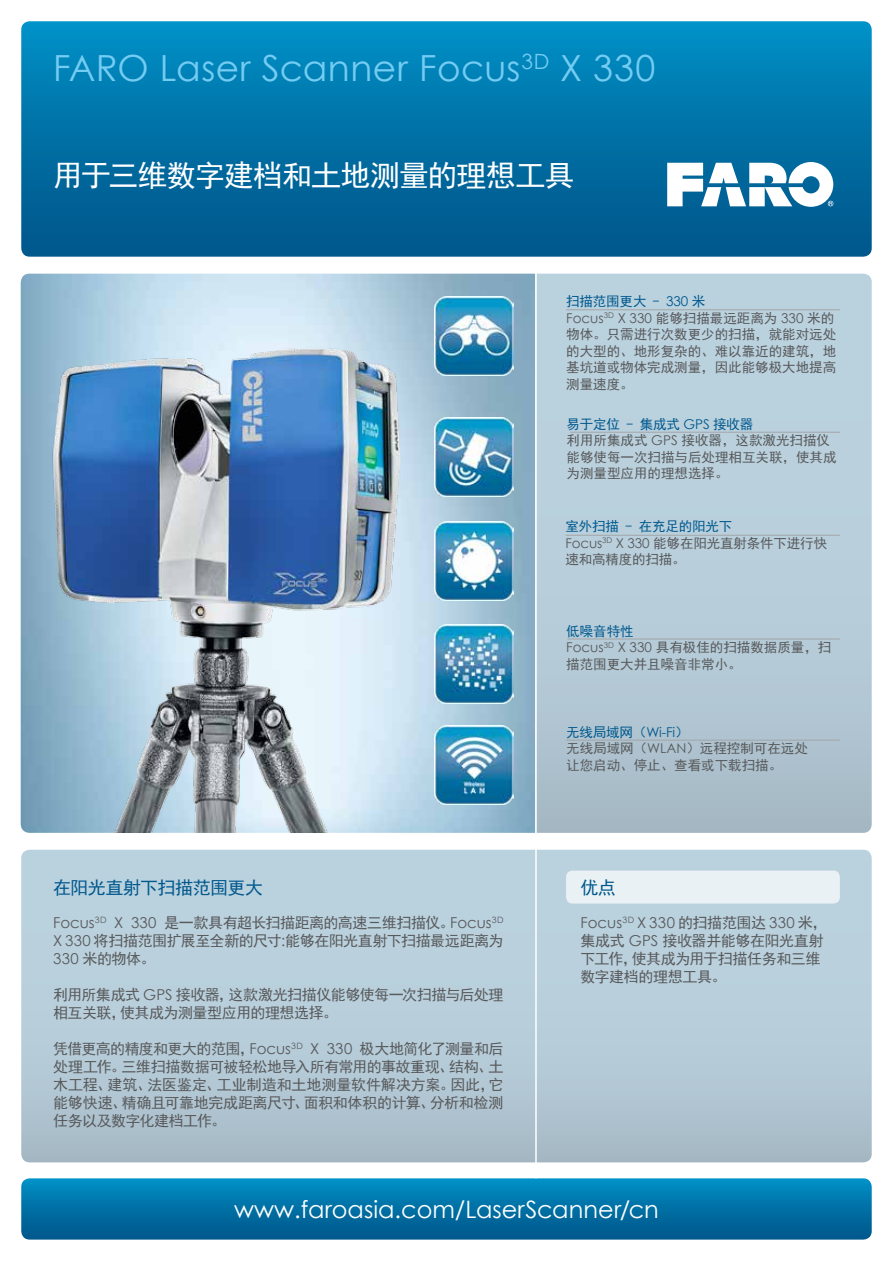
<style>
.page{position:relative;width:893px;height:1263px;background:#fff}
.page>*{position:absolute;margin:0;border:0;box-sizing:border-box;transform-origin:0 0}
.t1{font:36px "Century Gothic";letter-spacing:.01em;color:#75ccf3}
.t2{font:30px "Sim Hei";letter-spacing:-.035em;color:#fff}
.t3{font:24px "Century Gothic";color:#fff}
.t4{font:18px "Sim Hei";letter-spacing:-.03em;color:#00588d}
.t5{font:15px/18px "Sim Hei";letter-spacing:-.03em;color:#58595b;text-align:justify}
.t6{font:15px "Century Gothic";letter-spacing:.015em;color:#58595b}
.t7{font:13.5px/16.5px "Sim Hei";color:#58595b}
.t8{font:13.5px "Century Gothic";color:#58595b}
.t9{font:13.5px "Sim Hei";letter-spacing:-.01em;color:#00588d}
.s1{font-family:"Century Gothic"}
.s2{font-family:"Sim Hei"}
.s3{color:#00588d}
.s4{font-family:"Century Gothic";color:#00588d}
</style>
<div class="page">
<div style="left:21px;top:21px;width:851px;height:236px;background:linear-gradient(to bottom,#0090c5,#005488);border-radius:9px"></div>
<div style="left:21px;top:1178px;width:851px;height:61px;background:linear-gradient(to bottom,#0090c6,#005589);border-radius:9px"></div>
<svg style="left:667px;top:162px;width:166px;height:45px"></svg>
<svg style="left:21px;top:850px;width:851px;height:312px;background:#b5cbd7"></svg>
<svg style="left:537px;top:274px;width:335px;height:559px;background:#b5cbd7"></svg>
<div style="left:566px;top:870px;width:274px;height:33px;background:#eaf1f5;border-radius:6px"></div>
<hr style="left:535px;top:264px;width:2px;height:914px;background:#fff">
<img style="left:44px;top:337px;width:369px;height:496px">
<hr style="left:570px;top:432px;width:270px;height:1px;background:#a3a5a8">
<img style="left:435px;top:418px;width:79px;height:79px">
<hr style="left:566px;top:309px;width:274px;height:1px;background:#a3a5a8">
<img style="left:435px;top:297px;width:79px;height:79px">
<hr style="left:566px;top:535px;width:274px;height:1px;background:#a3a5a8">
<img style="left:435px;top:521px;width:79px;height:79px">
<hr style="left:566px;top:740px;width:274px;height:1px;background:#a3a5a8">
<img style="left:435px;top:726px;width:79px;height:79px">
<hr style="left:567px;top:639px;width:273px;height:1px;background:#a3a5a8">
<img style="left:435px;top:624px;width:79px;height:79px">
<h1 class="t1" style="left:53px;top:46px;width:604px">FARO Laser Scanner Focus<sup>3D</sup> X 330</h1>
<h2 class="t2" style="left:53px;top:160px;width:523px">用于三维数字建档和土地测量的理想工具</h2>
<p class="t9" style="left:566px;top:295px;width:141px">扫描范围更大 - <span class="s1">330</span> 米</p>
<p class="t8" style="left:566px;top:310px;width:270px">Focus<sup>3D</sup> X 330 <span class="s2">能够扫描最远距离为</span> 330 <span class="s2">米的</span></p>
<p class="t7" style="left:566px;top:326px;width:271px;text-align:justify">物体。只需进行次数更少的扫描，就能对远处的大型的、地形复杂的、难以靠近的建筑，地基坑道或物体完成测量，因此能够极大地提高测量速度。</p>
<p class="t7" style="left:566px;top:416px;width:271px"><span class="s3">易于定位 - 集成式</span> <span class="s4">GPS</span> <span class="s3">接收器<br></span>利用所集成式 <span class="s1">GPS</span> 接收器，这款激光扫描仪能够使每一次扫描与后处理相互关联，使其成为测量型应用的理想选择。</p>
<p class="t7" style="left:565px;top:518px;width:263px"><span class="s3">室外扫描 - 在充足的阳光下<br></span><span class="s1">Focus</span><sup>3D</sup> <span class="s1">X 330</span> 能够在阳光直射条件下进行快速和高精度的扫描。</p>
<p class="t7" style="left:566px;top:623px;width:267px"><span class="s3">低噪音特性<br></span><span class="s1">Focus</span><sup>3D</sup> <span class="s1">X 330</span> 具有极佳的扫描数据质量，扫描范围更大并且噪音非常小。</p>
<p class="t4" style="left:53px;top:879px;width:211px">在阳光直射下扫描范围更大</p>
<p class="t5" style="left:53px;top:914px;width:452px"><span class="s1">Focus</span><sup>3D</sup> <span class="s1">X 330</span> 是一款具有超长扫描距离的高速三维扫描仪。<span class="s1">Focus</span><sup>3D </sup><span class="s1">X 330</span> 将扫描范围扩展至全新的尺寸<span class="s1">:</span>能够在阳光直射下扫描最远距离为<span class="s1">330</span> 米的物体。</p>
<p class="t5" style="left:53px;top:986px;width:452px">利用所集成式 <span class="s1">GPS</span> 接收器，这款激光扫描仪能够使每一次扫描与后处理相互关联，使其成为测量型应用的理想选择。</p>
<p class="t5" style="left:53px;top:1040px;width:452px">凭借更高的精度和更大的范围，<span class="s1">Focus</span><sup>3D</sup> <span class="s1">X 330</span> 极大地简化了测量和后处理工作。三维扫描数据可被轻松地导入所有常用的事故重现、结构、土木工程、建筑、法医鉴定、工业制造和土地测量软件解决方案。因此，它能够快速、精确且可靠地完成距离尺寸、面积和体积的计算、分析和检测任务以及数字化建档工作。</p>
<p class="t7" style="left:566px;top:723px;width:243px"><span class="s3">无线局域网（</span><span class="s4">Wi-Fi</span><span class="s3">）<br></span>无线局域网（<span class="s1">WLAN</span>）远程控制可在远处让您启动、停止、查看或下载扫描。</p>
<p class="t4" style="left:580px;top:879px;width:37px">优点</p>
<p class="t6" style="left:580px;top:913px;width:248px">Focus<sup>3D</sup> X 330 <span class="s2">的扫描范围达</span> 330 <span class="s2">米，</span></p>
<p class="t5" style="left:580px;top:932px;width:245px;text-align:left">集成式 <span class="s1">GPS</span> 接收器并能够在阳光直射下工作，使其成为用于扫描任务和三维数字建档的理想工具。</p>
<h3 class="t3" style="left:234px;top:1194px;width:426px">www.faroasia.com/LaserScanner/cn</h3>
</div>
